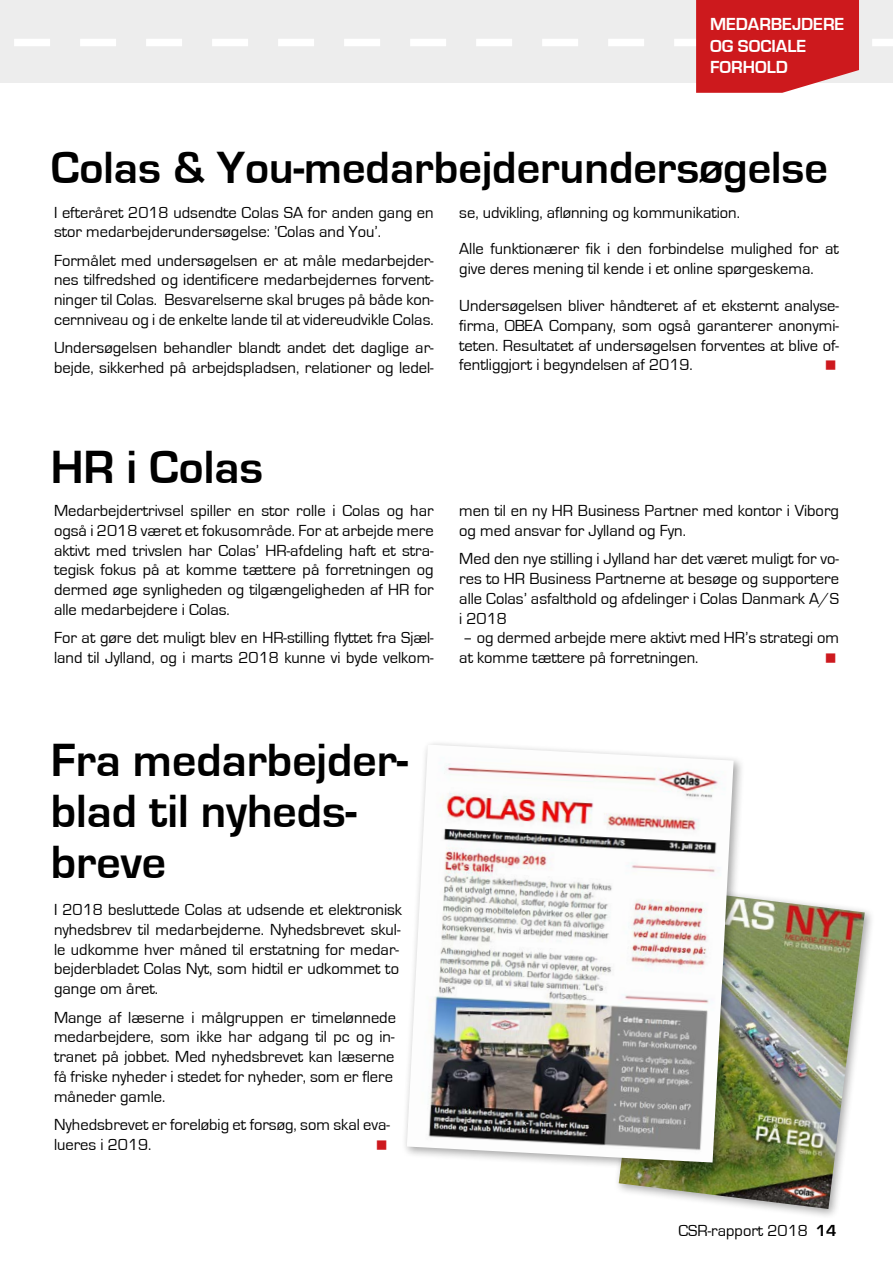
<style>
.page{position:relative;width:893px;height:1263px;background:#fff}
.page>*{position:absolute;margin:0;border:0;box-sizing:border-box;transform-origin:0 0}
.t1{font:700 48px/51px "Eurostile";color:#000}
.t2{font:700 46.5px "Eurostile";color:#000}
.t3{font:700 18px/21.6px "Eurostile";color:#fff}
.t4{font:16.5px/19.8px "Eurostile";color:#000}
.s1{font-weight:700}
</style>
<div class="page">
<svg style="left:0;top:0;width:893px;height:93px;background:#e9cacb"></svg>
<div style="left:614px;top:882px;width:261px;height:338px;background:#000;opacity:.35"></div>
<img style="left:619px;top:887px;width:246px;height:322px">
<div style="left:402px;top:739px;width:343px;height:435px;background:#000;opacity:.35"></div>
<img style="left:407px;top:744px;width:327px;height:418px">
<p class="t3" style="left:710px;top:14px;width:136px">MEDARBEJDERE<br>OG SOCIALE<br>FORHOLD</p>
<h2 class="t2" style="left:51px;top:142px;width:779px">Colas &amp; You-medarbejderundersøgelse</h2>
<p class="t4" style="left:54px;top:203px;width:381px">I efteråret 2018 udsendte Colas SA for anden gang en stor medarbejderundersøgelse: ’Colas and You’.</p>
<p class="t4" style="left:54px;top:251px;width:381px;text-align:justify">Formålet med undersøgelsen er at måle medarbejder&shy;nes tilfredshed og identificere medarbejdernes forvent&shy;ninger til Colas. Besvarelserne skal bruges på både kon&shy;cernniveau og i de enkelte lande til at videreudvikle Colas.</p>
<p class="t4" style="left:54px;top:338px;width:381px">Undersøgelsen behandler blandt andet det daglige ar&shy;bejde, sikkerhed på arbejdspladsen, relationer og ledel-</p>
<p class="t4" style="left:459px;top:202px;width:282px">se, udvikling, aflønning og kommunikation.</p>
<p class="t4" style="left:459px;top:239px;width:381px">Alle funktionærer fik i den forbindelse mulighed for at give deres mening til kende i et online spørgeskema.</p>
<p class="t4" style="left:459px;top:296px;width:381px;text-align:justify">Undersøgelsen bliver håndteret af et eksternt analyse&shy;firma, OBEA Company, som også garanterer anonymi&shy;teten. Resultatet af undersøgelsen forventes at blive of&shy;fentliggjort i begyndelsen af 2019.</p>
<h1 class="t1" style="left:51px;top:442px;width:214px">HR i Colas</h1>
<p class="t4" style="left:54px;top:501px;width:381px;text-align:justify">Medarbejdertrivsel spiller en stor rolle i Colas og har også i 2018 været et fokusområde. For at arbejde mere aktivt med trivslen har Colas’ HR-afdeling haft et stra&shy;tegisk fokus på at komme tættere på forretningen og dermed øge synligheden og tilgængeligheden af HR for alle medarbejdere i Colas.</p>
<p class="t4" style="left:54px;top:628px;width:381px">For at gøre det muligt blev en HR-stilling flyttet fra Sjæl&shy;land til Jylland, og i marts 2018 kunne vi byde velkom-</p>
<p class="t4" style="left:459px;top:501px;width:381px">men til en ny HR Business Partner med kontor i Viborg og med ansvar for Jylland og Fyn.</p>
<p class="t4" style="left:459px;top:549px;width:381px;text-align:justify">Med den nye stilling i Jylland har det været muligt for vo&shy;res to HR Business Partnerne at besøge og supportere alle Colas’ asfalthold og afdelinger i Colas Danmark A/S i 2018</p>
<p class="t4" style="left:459px;top:628px;width:381px">– og dermed arbejde mere aktivt med HR’s strategi om at komme tættere på forretningen.</p>
<h1 class="t1" style="left:51px;top:736px;width:358px">Fra medarbejder&shy;blad til nyheds&shy;breve</h1>
<p class="t4" style="left:54px;top:900px;width:349px">I 2018 besluttede Colas at udsende et elektronisk nyhedsbrev til medarbejderne. Nyhedsbrevet skul&shy;le udkomme hver måned til erstatning for medar&shy;bejderbladet Colas Nyt, som hidtil er udkommet to gange om året.</p>
<p class="t4" style="left:54px;top:1007px;width:343px">Mange af læserne i målgruppen er timelønnede medarbejdere, som ikke har adgang til pc og in&shy;tranet på jobbet. Med nyhedsbrevet kan læserne få friske nyheder i stedet for nyheder, som er flere måneder gamle.</p>
<p class="t4" style="left:54px;top:1115px;width:338px">Nyhedsbrevet er foreløbig et forsøg, som skal eva&shy;lueres i 2019.</p>
<p class="t4" style="left:678px;top:1221px;width:160px">CSR-rapport 2018 <span class="s1">14</span></p>
</div>
